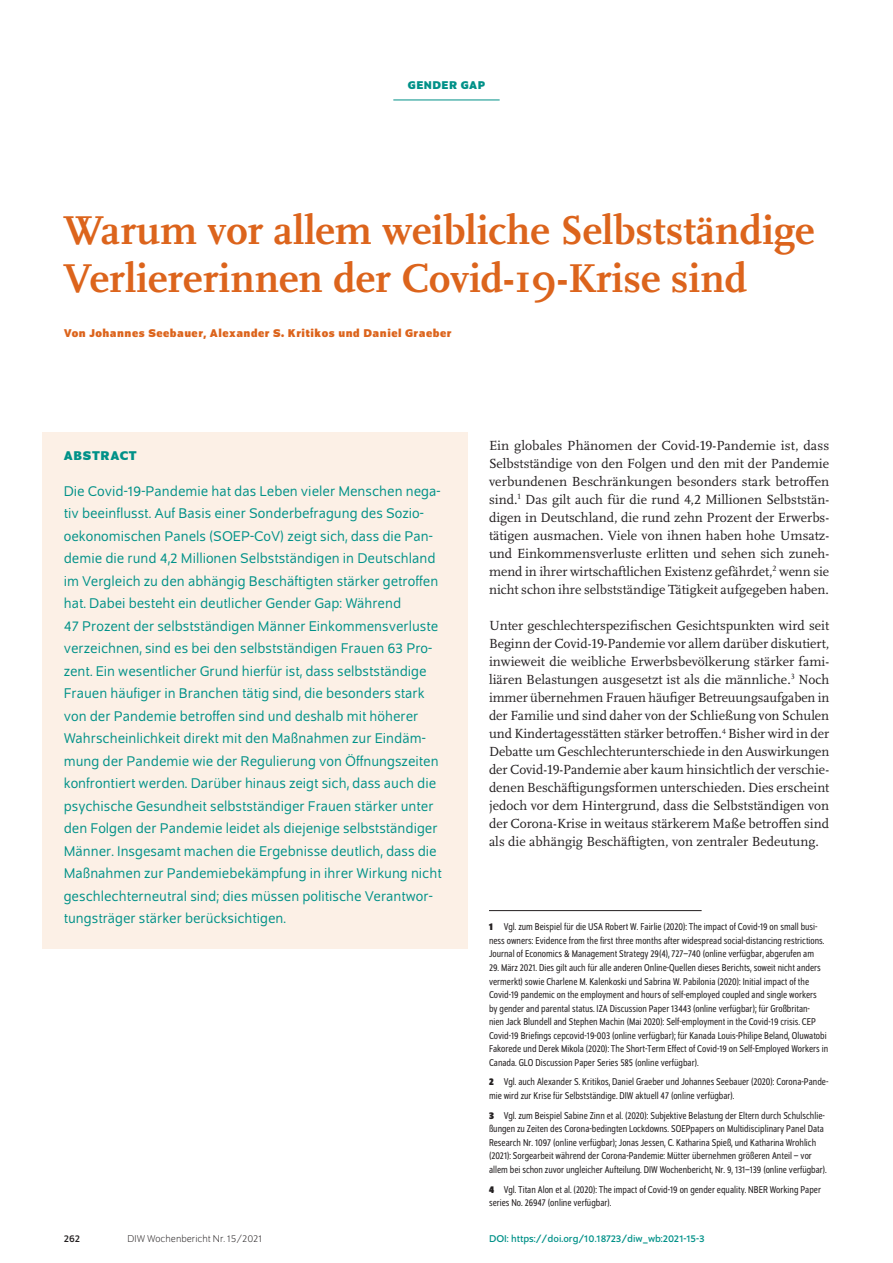
<style>
.page{position:relative;width:893px;height:1263px;background:#fff}
.page>*{position:absolute;margin:0;border:0;box-sizing:border-box;transform-origin:0 0}
.t1{font:700 42px/48px "Scala Pro";color:#dc641c}
.t2{font:15px/22.5px "Schumpeter Blond";color:#009188}
.t3{font:13.8px/18px "Scala Pro";color:#231f20;text-align:justify}
.t4{font:700 13.5px "Schumpeter";letter-spacing:.05em;color:#009188}
.t5{font:700 12px "Schumpeter";letter-spacing:.04em;color:#dc641c}
.t6{font:700 12px "Schumpeter";letter-spacing:.04em;color:#009188}
.t7{font:semi-condensed 10.5px/13.5px "Schumpeter Blond";color:#231f20}
.t8{font:10.5px "Schumpeter";color:#009188}
.t9{font:300 10.5px "Schumpeter";color:#231f20}
.t10{font:10.5px "Schumpeter";color:#231f20}
.s1{font-family:"Schumpeter";font-weight:700}
</style>
<div class="page">
<hr style="left:393px;top:100px;width:107px;height:1px;background:#009188">
<div style="left:43px;top:432px;width:425px;height:516px;background:#fcf0e6"></div>
<hr style="left:489px;top:910px;width:213px;height:1px;background:#231f20">
<p class="t6" style="left:408px;top:79px;width:79px">GENDER GAP</p>
<h1 class="t1" style="left:64px;top:203px;width:752px">Warum vor allem weibliche Selbstständige<br>Verliererinnen der Covid-19-Krise sind</h1>
<p class="t5" style="left:64px;top:326px;width:389px">Von Johannes Seebauer, Alexander S. Kritikos und Daniel Graeber</p>
<p class="t4" style="left:64px;top:448px;width:75px">ABSTRACT</p>
<p class="t2" style="left:64px;top:480px;width:379px">Die Covid-19-Pandemie hat das Leben vieler Menschen nega&shy;tiv beeinflusst. Auf Basis einer Sonderbefragung des Sozio&shy;oekonomischen Panels (SOEP-CoV) zeigt sich, dass die Pan&shy;demie die rund 4,2 Millionen Selbstständigen in Deutschland im Vergleich zu den abhängig Beschäftigten stärker getroffen hat. Dabei besteht ein deutlicher Gender Gap: Während<br>47 Prozent der selbstständigen Männer Einkommensverluste verzeichnen, sind es bei den selbstständigen Frauen 63 Pro&shy;zent. Ein wesentlicher Grund hierfür ist, dass selbstständige Frauen häufiger in Branchen tätig sind, die besonders stark von der Pandemie betroffen sind und deshalb mit höherer Wahrscheinlichkeit direkt mit den Maßnahmen zur Eindäm&shy;mung der Pandemie wie der Regulierung von Öffnungszeiten konfrontiert werden. Darüber hinaus zeigt sich, dass auch die psychische Gesundheit selbstständiger Frauen stärker unter den Folgen der Pandemie leidet als diejenige selbstständiger Männer. Insgesamt machen die Ergebnisse deutlich, dass die Maßnahmen zur Pandemiebekämpfung in ihrer Wirkung nicht geschlechterneutral sind; dies müssen politische Verantwor&shy;tungsträger stärker berücksichtigen.</p>
<p class="t3" style="left:489px;top:436px;width:342px">Ein globales Phänomen der Covid-19-Pandemie ist, dass Selbstständige von den Folgen und den mit der Pandemie verbundenen Beschränkungen besonders stark betroffen sind.<sup>1</sup> Das gilt auch für die rund 4,2 Millionen Selbststän&shy;digen in Deutschland, die rund zehn Prozent der Erwerbs&shy;tätigen ausmachen. Viele von ihnen haben hohe Umsatz&shy;und Einkommensverluste erlitten und sehen sich zuneh&shy;mend in ihrer wirtschaftlichen Existenz gefährdet,<sup>2</sup> wenn sie nicht schon ihre selbstständige Tätigkeit aufgegeben haben.</p>
<p class="t3" style="left:489px;top:616px;width:342px">Unter geschlechterspezifischen Gesichtspunkten wird seit Beginn der Covid-19-Pandemie vor allem darüber diskutiert, inwieweit die weibliche Erwerbsbevölkerung stärker fami&shy;liären Belastungen ausgesetzt ist als die männliche.<sup>3</sup> Noch immer übernehmen Frauen häufiger Betreuungsaufgaben in der Familie und sind daher von der Schließung von Schulen und Kindertagesstätten stärker betroffen.<sup>4</sup> Bisher wird in der Debatte um Geschlechterunterschiede in den Auswirkungen der Covid-19-Pandemie aber kaum hinsichtlich der verschie&shy;denen Beschäftigungsformen unterschieden. Dies erscheint jedoch vor dem Hintergrund, dass die Selbstständigen von der Corona-Krise in weitaus stärkerem Maße betroffen sind als die abhängig Beschäftigten, von zentraler Bedeutung.</p>
<p class="t7" style="left:489px;top:921px;width:337px"><span class="s1">1</span> Vgl. zum Beispiel für die USA Robert W. Fairlie (2020): The impact of Covid-19 on small busi&shy;ness owners: Evidence from the first three months after widespread social-distancing restrictions.<br>Journal of Economics &amp; Management Strategy 29(4), 727–740 (online verfügbar, abgerufen am</p>
<p class="t7" style="left:489px;top:961px;width:341px">29. März 2021. Dies gilt auch für alle anderen Online-Quellen dieses Berichts, soweit nicht anders vermerkt) sowie Charlene M. Kalenkoski und Sabrina W. Pabilonia (2020): Initial impact of the Covid-19 pandemic on the employment and hours of self-employed coupled and single workers<br>by gender and parental status. IZA Discussion Paper 13443 (online verfügbar); für Großbritan-<br>nien Jack Blundell and Stephen Machin (Mai 2020): Self-employment in the Covid-19 crisis. CEP Covid-19 Briefings cepcovid-19-003 (online verfügbar); für Kanada Louis-Philipe Beland, Oluwatobi Fakorede und Derek Mikola (2020): The Short-Term Effect of Covid-19 on Self-Employed Workers in Canada. GLO Discussion Paper Series 585 (online verfügbar).</p>
<p class="t7" style="left:489px;top:1075px;width:341px"><span class="s1">2</span> Vgl. auch Alexander S. Kritikos, Daniel Graeber und Johannes Seebauer (2020): Corona-Pande&shy;mie wird zur Krise für Selbstständige. DIW aktuell 47 (online verfügbar).</p>
<p class="t7" style="left:489px;top:1109px;width:339px"><span class="s1">3</span> Vgl. zum Beispiel Sabine Zinn et al. (2020): Subjektive Belastung der Eltern durch Schulschlie&shy;ßungen zu Zeiten des Corona-bedingten Lockdowns. SOEPpapers on Multidisciplinary Panel Data Research Nr. 1097 (online verfügbar); Jonas Jessen, C. Katharina Spieß, und Katharina Wrohlich (2021): Sorgearbeit während der Corona-Pandemie: Mütter übernehmen größeren Anteil – vor allem bei schon zuvor ungleicher Aufteilung. DIW Wochenbericht, Nr. 9, 131–139 (online verfügbar).</p>
<p class="t7" style="left:489px;top:1183px;width:333px"><span class="s1">4</span> Vgl. Titan Alon et al. (2020): The impact of Covid-19 on gender equality. NBER Working Paper series No. 26947 (online verfügbar).</p>
<p class="t10" style="left:64px;top:1233px;width:18px">262</p>
<p class="t9" style="left:128px;top:1234px;width:136px">DIW Wochenbericht Nr. 15/2021</p>
<p class="t8" style="left:489px;top:1233px;width:217px">DOI: https://doi.org/10.18723/diw_wb:2021-15-3</p>
</div>
